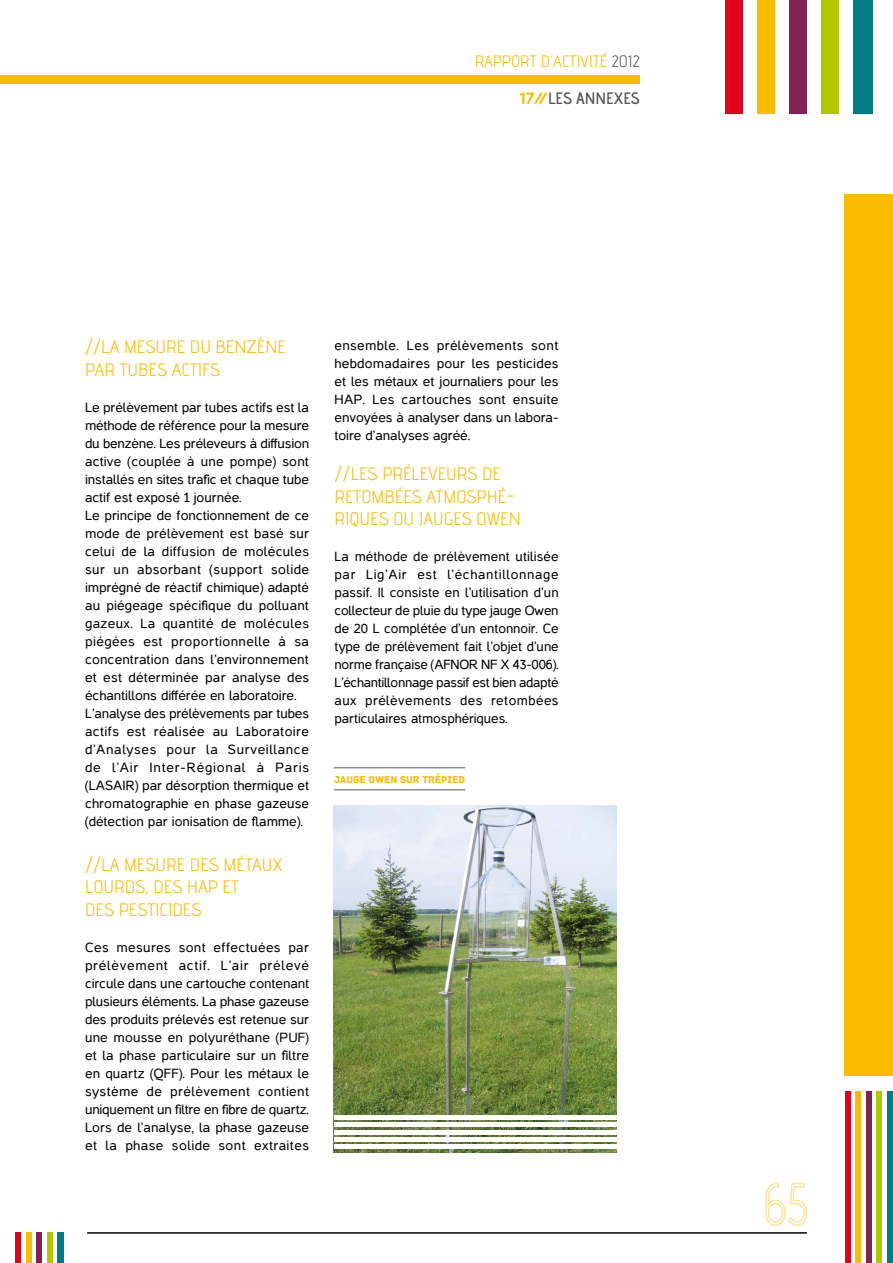
<style>
.page{position:relative;width:893px;height:1263px;background:#fff}
.page>*{position:absolute;margin:0;border:0;box-sizing:border-box;transform-origin:0 0}
.t1{font:18px/22.5px "advent";color:#fabb00}
.t2{font:16.5px "advent";color:#fabb00}
.t3{font:16.5px "advent Bd 2";color:#58585a}
.t4{font:13.5px/18px "Casper";letter-spacing:.01em;color:#000;text-align:justify}
.t5{font:10.5px "Archive";letter-spacing:-.005em;color:#fabb00}
.s1{color:#58585a}
.s2{font-family:"Multicolore";color:#fabb00}
</style>
<div class="page">
<div style="left:845px;top:195px;width:48px;height:881px;background:#fabb00"></div>
<hr style="left:87px;top:1232px;width:720px;height:2px;background:#000">
<div style="left:725px;top:0;width:18px;height:114px;background:#e2001a"></div>
<div style="left:757px;top:0;width:18px;height:114px;background:#fabb00"></div>
<div style="left:789px;top:0;width:18px;height:114px;background:#802253"></div>
<div style="left:821px;top:0;width:18px;height:114px;background:#b1c800"></div>
<div style="left:854px;top:0;width:19px;height:114px;background:#007d84"></div>
<div style="left:15px;top:1232px;width:6px;height:31px;background:#e2001a"></div>
<div style="left:26px;top:1232px;width:6px;height:31px;background:#fabb00"></div>
<div style="left:36px;top:1232px;width:6px;height:31px;background:#802253"></div>
<div style="left:47px;top:1232px;width:5px;height:31px;background:#b1c800"></div>
<div style="left:57px;top:1232px;width:6px;height:31px;background:#007d84"></div>
<div style="left:845px;top:1091px;width:6px;height:172px;background:#e2001a"></div>
<div style="left:855px;top:1091px;width:6px;height:172px;background:#fabb00"></div>
<div style="left:866px;top:1091px;width:6px;height:172px;background:#802253"></div>
<div style="left:876px;top:1091px;width:6px;height:172px;background:#b1c800"></div>
<div style="left:887px;top:1091px;width:6px;height:172px;background:#007d84"></div>
<div style="left:0;top:75px;width:640px;height:9px;background:#fabb00"></div>
<svg style="left:765px;top:1182px;width:43px;height:44px"></svg>
<img style="left:334px;top:805px;width:283px;height:348px">
<hr style="left:334px;top:1145px;width:283px;height:4px;background:#fff">
<hr style="left:334px;top:1137px;width:283px;height:4px;background:#fff">
<hr style="left:334px;top:1130px;width:283px;height:4px;background:#fff">
<hr style="left:334px;top:1123px;width:283px;height:4px;background:#fff">
<hr style="left:334px;top:1115px;width:283px;height:4px;background:#fff">
<hr style="left:334px;top:767px;width:131px;height:1px;background:#58585a">
<hr style="left:334px;top:789px;width:131px;height:1px;background:#58585a">
<p class="t2" style="left:475px;top:51px;width:167px">RAPPORT D’ACTIVITÉ <span class="s1">2012</span></p>
<p class="t3" style="left:520px;top:88px;width:122px"><span class="s2">17//</span>LES ANNEXES</p>
<h1 class="t1" style="left:85px;top:335px;width:200px">//LA MESURE DU BENZÈNE<br>PAR TUBES ACTIFS</h1>
<p class="t4" style="left:85px;top:398px;width:226px;text-align:left">Le prélèvement par tubes actifs est la méthode de référence pour la mesure du benzène. Les préleveurs à diffusion active (couplée à une pompe) sont installés en sites trafic et chaque tube actif est exposé 1 journée.<br>Le principe de fonctionnement de ce mode de prélèvement est basé sur celui de la diffusion de molécules sur un absorbant (support solide imprégné de réactif chimique) adapté au piégeage spécifique du polluant gazeux. La quantité de molécules piégées est proportionnelle à sa concentration dans l’environnement et est déterminée par analyse des échantillons différée en laboratoire.<br>L’analyse des prélèvements par tubes actifs est réalisée au Laboratoire d’Analyses pour la Surveillance de l’Air Inter-Régional à Paris (LASAIR) par désorption thermique et chromatographie en phase gazeuse (détection par ionisation de flamme).</p>
<h1 class="t1" style="left:85px;top:853px;width:199px">//LA MESURE DES MÉTAUX<br>LOURDS, DES HAP</h1>
<h1 class="t1" style="left:222px;top:875px;width:18px">ET</h1>
<h1 class="t1" style="left:85px;top:898px;width:118px">DES PESTICIDES</h1>
<p class="t4" style="left:85px;top:938px;width:226px">Ces mesures sont effectuées par prélèvement actif. L’air prélevé circule dans une cartouche contenant plusieurs éléments. La phase gazeuse des produits prélevés est retenue sur une mousse en polyuréthane (PUF) et la phase particulaire sur un filtre en quartz (QFF). Pour les métaux le système de prélèvement contient uniquement un filtre en fibre de quartz.<br>Lors de l’analyse, la phase gazeuse et la phase solide sont extraites</p>
<p class="t4" style="left:334px;top:336px;width:225px">ensemble. Les prélèvements sont hebdomadaires pour les pesticides et les métaux et journaliers pour les HAP. Les cartouches sont ensuite envoyées à analyser dans un labora&shy;toire d’analyses agréé.</p>
<h1 class="t1" style="left:334px;top:462px;width:188px">//LES PRÉLEVEURS DE<br>RETOMBÉES ATMOSPHÉ-<br>RIQUES OU JAUGES OWEN</h1>
<p class="t4" style="left:334px;top:548px;width:226px">La méthode de prélèvement utilisée par Lig’Air est l’échantillonnage passif. Il consiste en l’utilisation d’un collecteur de pluie du type jauge Owen de 20 L complétée d’un entonnoir. Ce type de prélèvement fait l’objet d’une norme française (AFNOR NF X 43-006).<br>L’échantillonnage passif est bien adapté aux prélèvements des retombées particulaires atmosphériques.</p>
<p class="t5" style="left:334px;top:773px;width:132px">JAUGE OWEN SUR TRÉPIED</p>
</div>
